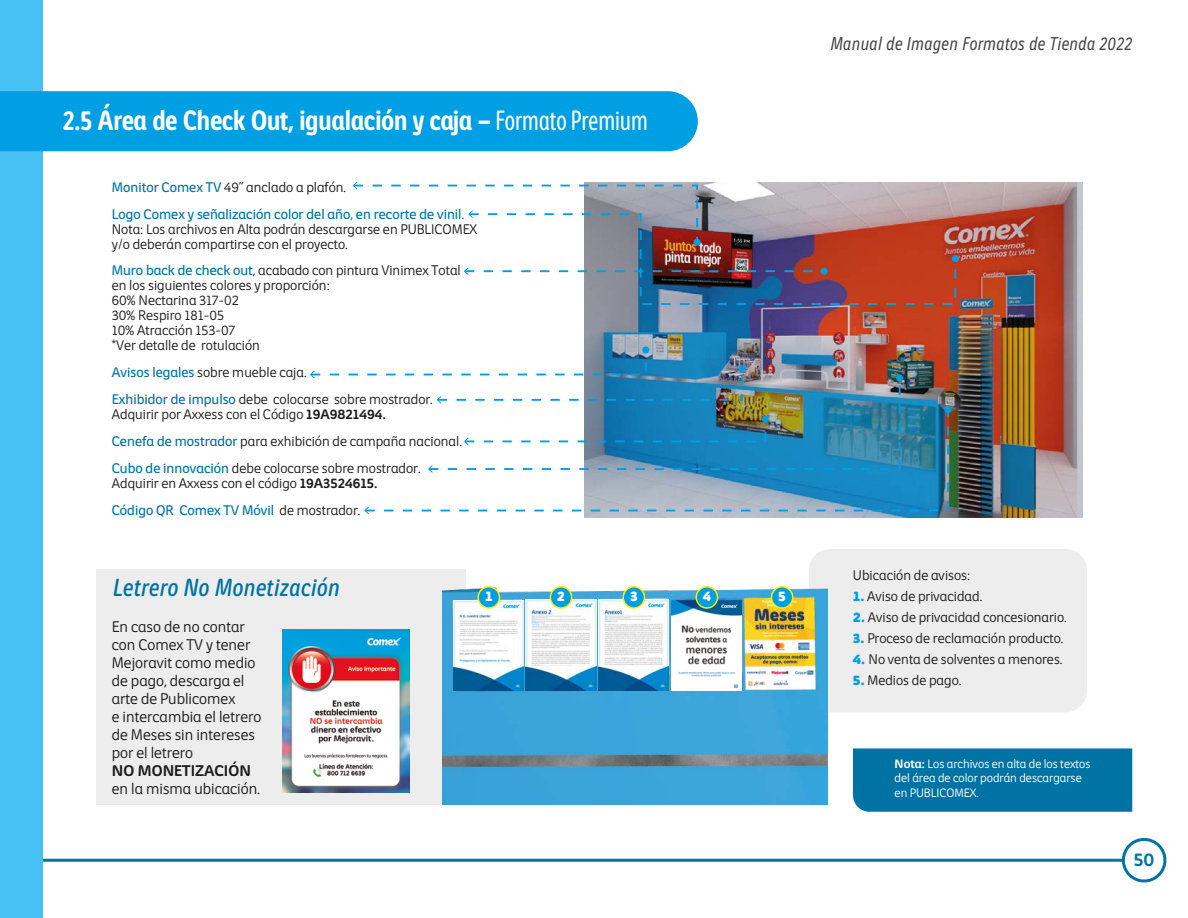
<style>
.page{position:relative;width:1188px;height:918px;background:#fff}
.page>*{position:absolute;margin:0;border:0;box-sizing:border-box;transform-origin:0 0}
.t1{font:700 condensed 27px "Comex";color:#fff}
.t2{font:italic 500 condensed 24px "Comex";color:#0073a5}
.t3{font:italic 300 condensed 18px "Comex";color:#424242}
.t4{font:700 18px "Comex";color:#0073a5}
.t5{font:300 15px/18px "Comex";color:#1d1d1b}
.t6{font:700 15px "Comex";color:#1d1d1b}
.t7{font:300 13.5px/15px "Comex";color:#1d1d1b}
.t8{font:500 13.5px "Comex";color:#0073a5}
.t9{font:900 13.5px "Comex";color:#fff}
.t10{font:300 11.85px/14.1px "Comex";color:#fff}
.s1{font-weight:400;font-stretch:ultra-condensed}
.s2{font-weight:500;color:#0073a5}
.s3{font-weight:700}
.s4{font-weight:900;color:#009fe3}
</style>
<div class="page">
<div style="left:809px;top:549px;width:278px;height:163px;background:#ededed"></div>
<div style="left:853px;top:748px;width:279px;height:64px;background:#0073a5"></div>
<div style="left:96px;top:569px;width:369px;height:235px;background:#ededed"></div>
<img style="left:443px;top:581px;width:385px;height:223px">
<img style="left:454px;top:600px;width:70px;height:91px">
<img style="left:599px;top:599px;width:70px;height:91px">
<img style="left:526px;top:599px;width:70px;height:91px">
<img style="left:672px;top:600px;width:70px;height:91px">
<img style="left:584px;top:182px;width:499px;height:336px">
<img style="left:283px;top:629px;width:126px;height:164px">
<hr style="left:0;top:859px;width:1144px;height:3px;background:#0073a5">
<div style="left:0;top:0;width:43px;height:918px;background:#47c1f1"></div>
<div style="left:1122px;top:838px;width:44px;height:45px;background:#fff;border:3px solid #0073a5;border-radius:50%"></div>
<div style="left:0;top:91px;width:698px;height:60px;background:#009fe3"></div>
<svg style="left:477px;top:586px;width:23px;height:23px"></svg>
<svg style="left:550px;top:586px;width:22px;height:23px"></svg>
<svg style="left:623px;top:586px;width:22px;height:23px"></svg>
<svg style="left:696px;top:586px;width:22px;height:23px"></svg>
<svg style="left:771px;top:586px;width:22px;height:23px"></svg>
<img style="left:584px;top:212px;width:373px;height:94px">
<svg style="left:352px;top:182px;width:347px;height:62px"></svg>
<div style="left:952px;top:255px;width:7px;height:7px;background:#009fe3;border-radius:50%"></div>
<svg style="left:464px;top:267px;width:360px;height:8px"></svg>
<div style="left:821px;top:268px;width:7px;height:7px;background:#009fe3;border-radius:50%"></div>
<div style="left:642px;top:347px;width:7px;height:7px;background:#009fe3;border-radius:50%"></div>
<svg style="left:310px;top:348px;width:434px;height:31px"></svg>
<div style="left:738px;top:365px;width:7px;height:7px;background:#009fe3;border-radius:50%"></div>
<img style="left:427px;top:376px;width:475px;height:32px">
<div style="left:896px;top:375px;width:7px;height:7px;background:#009fe3;border-radius:50%"></div>
<svg style="left:368px;top:408px;width:582px;height:104px"></svg>
<svg style="left:364px;top:507px;width:5px;height:7px"></svg>
<div style="left:944px;top:406px;width:7px;height:7px;background:#009fe3;border-radius:50%"></div>
<h1 class="t1" style="left:63px;top:103px;width:587px">2.5 Área de Check Out, igualación y caja – <span class="s1">Formato Premium</span></h1>
<p class="t7" style="left:112px;top:179px;width:236px"><span class="s2">Monitor Comex TV</span> 49” anclado a plafón.</p>
<p class="t8" style="left:112px;top:205px;width:354px">Logo Comex y señalización color del año, en recorte de vinil.</p>
<p class="t7" style="left:112px;top:221px;width:367px">Nota: Los archivos en Alta podrán descargarse en PUBLICOMEX y/o deberán compartirse con el proyecto.</p>
<p class="t7" style="left:112px;top:263px;width:350px"><span class="s2">Muro back de check out</span>, acabado con pintura Vinimex Total en los siguientes colores y proporción:<br>60% Nectarina 317-02<br>30% Respiro 181-05<br>10% Atracción 153-07<br>*Ver detalle de rotulación</p>
<p class="t7" style="left:112px;top:359px;width:323px;line-height:26.8px"><span class="s2">Avisos legales</span> sobre mueble caja.<br><span class="s2">Exhibidor de impulso</span> debe colocarse sobre mostrador.</p>
<p class="t7" style="left:112px;top:407px;width:276px">Adquirir por Axxess con el Código <span class="s3">19A9821494.</span></p>
<p class="t7" style="left:112px;top:428px;width:352px;line-height:26.8px"><span class="s2">Cenefa de mostrador</span> para exhibición de campaña nacional.<br><span class="s2">Cubo de innovación</span> debe colocarse sobre mostrador.</p>
<p class="t7" style="left:112px;top:470px;width:267px;line-height:27.2px">Adquirir en Axxess con el código <span class="s3">19A3524615.<br></span><span class="s2">Código QR Comex TV Móvil</span> de mostrador.</p>
<h2 class="t2" style="left:112px;top:572px;width:229px">Letrero No Monetización</h2>
<p class="t5" style="left:112px;top:618px;width:151px">En caso de no contar con Comex TV y tener<br>Mejoravit como medio de pago, descarga el arte de Publicomex<br>e intercambia el letrero de Meses sin intereses por el letrero</p>
<p class="t6" style="left:112px;top:761px;width:141px">NO MONETIZACIÓN</p>
<p class="t5" style="left:112px;top:780px;width:150px">en la misma ubicación.</p>
<p class="t9" style="left:485px;top:587px;width:9px">1</p>
<p class="t9" style="left:557px;top:587px;width:10px">2</p>
<p class="t9" style="left:630px;top:587px;width:9px">3</p>
<p class="t9" style="left:703px;top:587px;width:10px">4</p>
<p class="t9" style="left:778px;top:587px;width:9px">5</p>
<h3 class="t3" style="left:830px;top:33px;width:303px">Manual de Imagen Formatos de Tienda 2022</h3>
<p class="t7" style="left:853px;top:567px;width:119px">Ubicación de avisos:</p>
<p class="t7" style="left:853px;top:588px;width:131px"><span class="s4">1.</span> Aviso de privacidad.</p>
<p class="t7" style="left:853px;top:609px;width:215px"><span class="s4">2.</span> Aviso de privacidad concesionario.</p>
<p class="t7" style="left:853px;top:630px;width:212px"><span class="s4">3.</span> Proceso de reclamación producto.</p>
<p class="t7" style="left:853px;top:651px;width:211px"><span class="s4">4.</span> No venta de solventes a menores.</p>
<p class="t7" style="left:853px;top:672px;width:110px"><span class="s4">5.</span> Medios de pago.</p>
<p class="t10" style="left:895px;top:757px;width:197px"><span class="s3">Nota:</span> Los archivos en alta de los textos del área de color podrán descargarse en PUBLICOMEX.</p>
<h3 class="t4" style="left:1134px;top:847px;width:22px">50</h3>
</div>
